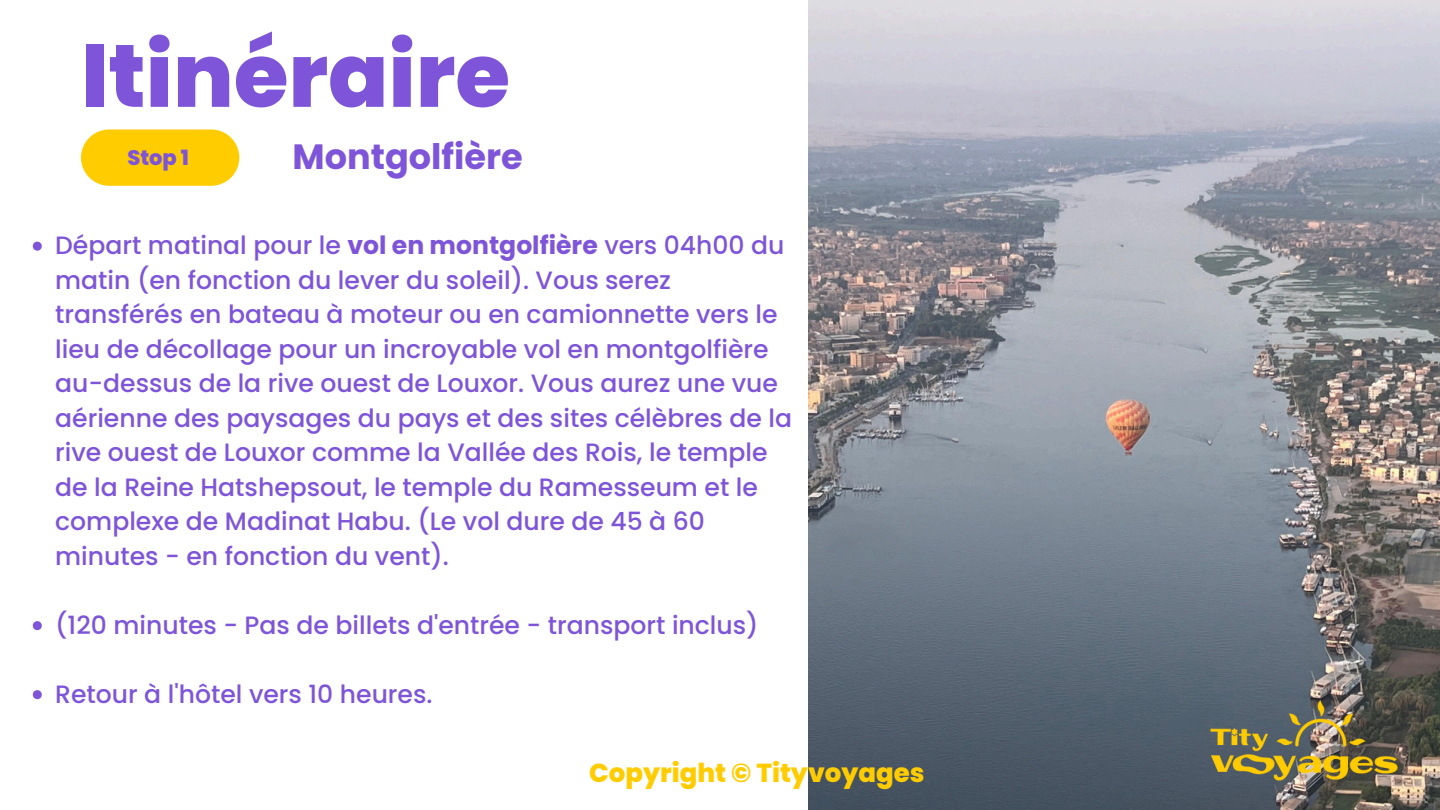
<style>
.page{position:relative;width:1440px;height:810px;background:#fff}
.page>*{position:absolute;margin:0;border:0;box-sizing:border-box;transform-origin:0 0}
.t1{font:800 88.7px "Poppins";color:#7e55d9}
.t2{font:700 35.1px "Poppins";color:#7e55d9}
.t3{font:800 26px "Poppins";color:#fc0}
.t4{font:500 25.1px/34.5px "Poppins";color:#7e55d9}
.t5{font:800 21px "Poppins";color:#7e55d9}
.s1{font-weight:700}
</style>
<div class="page">
<div style="left:81px;top:129px;width:158px;height:57px;background:#fc0;border-radius:28px"></div>
<img style="left:808px;top:0;width:632px;height:810px">
<img style="left:1198px;top:691px;width:212px;height:99px">
<svg style="left:33px;top:242px;width:9px;height:9px"></svg>
<svg style="left:33px;top:621px;width:9px;height:9px"></svg>
<svg style="left:33px;top:690px;width:9px;height:9px"></svg>
<p class="t1" style="left:81px;top:14px;width:431px">Itinéraire</p>
<p class="t5" style="left:127px;top:143px;width:63px">Stop 1</p>
<p class="t2" style="left:293px;top:132px;width:232px">Montgolfière</p>
<h2 class="t4" style="left:55px;top:228px;width:738px">Départ matinal pour le <span class="s1">vol en montgolfière</span> vers 04h00 du matin (en fonction du lever du soleil). Vous serez transférés en bateau à moteur ou en camionnette vers le lieu de décollage pour un incroyable vol en montgolfière au-dessus de la rive ouest de Louxor. Vous aurez une vue aérienne des paysages du pays et des sites célèbres de la rive ouest de Louxor comme la Vallée des Rois, le temple de la Reine Hatshepsout, le temple du Ramesseum et le complexe de Madinat Habu. (Le vol dure de 45 à 60 minutes - en fonction du vent).</h2>
<p class="t4" style="left:55px;top:608px;width:705px">(120 minutes - Pas de billets d'entrée - transport inclus)</p>
<p class="t4" style="left:55px;top:677px;width:379px">Retour à l'hôtel vers 10 heures.</p>
<h3 class="t3" style="left:589px;top:754px;width:337px">Copyright © Tityvoyages</h3>
</div>
